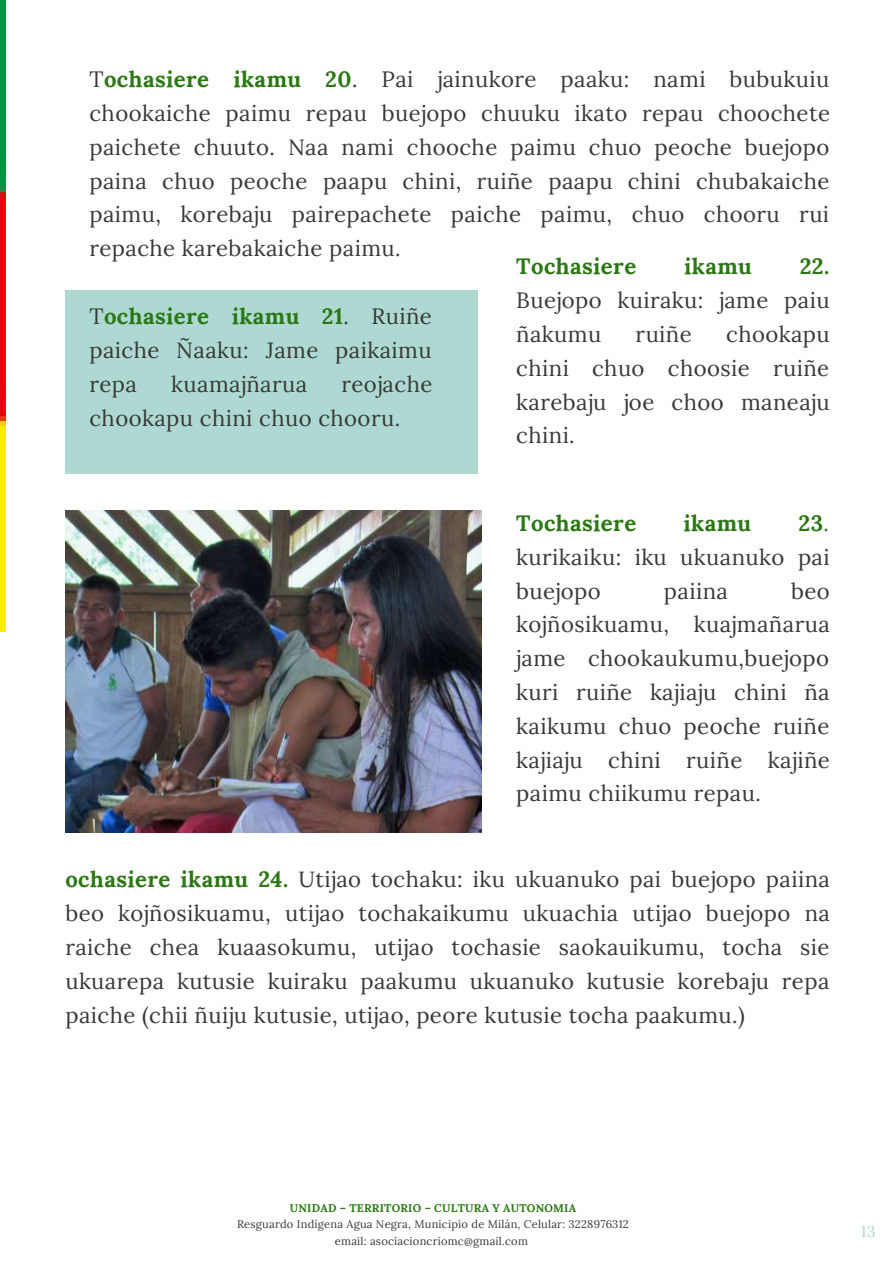
<style>
.page{position:relative;width:894px;height:1264px;background:#fff}
.page>*{position:absolute;margin:0;border:0;box-sizing:border-box;transform-origin:0 0}
.t1{font:22.05px/33.8px "Lora";letter-spacing:.02em;color:#383838;text-align:justify}
.t2{font:700 22.05px "Lora";letter-spacing:.02em;color:#2b7713}
.t3{font:15.75px "Lora";color:#add9d2}
.t4{font:11.1px/16.6px "Lora";letter-spacing:.02em;color:#383838;text-align:center}
.t5{font:700 11.1px "Lora";letter-spacing:.02em;color:#2b7713}
.s1{font-weight:700;color:#2b7713}
.s2{color:#2b7713}
</style>
<div class="page">
<div style="left:65px;top:290px;width:412px;height:184px;background:#add9d2"></div>
<img style="left:0;top:0;width:6px;height:632px">
<img style="left:65px;top:510px;width:416px;height:322px">
<p class="t1" style="left:89px;top:62px;width:741px">T<span class="s1">ochasiere ikamu 20</span>. Pai jainukore paaku: nami bubukuiu chookaiche paimu repau buejopo chuuku ikato repau choochete paichete chuuto. Naa nami chooche paimu chuo peoche buejopo paina chuo peoche paapu chini, ruiñe paapu chini chubakaiche paimu, korebaju pairepachete paiche paimu, chuo chooru rui repache karebakaiche paimu.</p>
<p class="t2" style="left:516px;top:252px;width:121px">Tochasiere</p>
<p class="t2" style="left:684px;top:252px;width:69px">ikamu</p>
<p class="t2" style="left:799px;top:252px;width:31px">22.</p>
<p class="t1" style="left:516px;top:283px;width:315px">Buejopo kuiraku: jame paiu ñakumu</p>
<p class="t1" style="left:89px;top:299px;width:344px">T<span class="s1">ochasiere ikamu 21</span>. Ruiñe paiche Ñaaku: Jame paikaimu repa</p>
<p class="t1" style="left:516px;top:317px;width:315px;text-indent:210px">chookapu chini chuo choosie ruiñe karebaju joe choo maneaju chini.</p>
<p class="t1" style="left:635px;top:317px;width:58px">ruiñe</p>
<p class="t1" style="left:89px;top:367px;width:344px;text-indent:252px">reojache chookapu chini chuo chooru.</p>
<p class="t1" style="left:171px;top:367px;width:137px">kuamajñarua</p>
<p class="t2" style="left:516px;top:509px;width:121px">Tochasiere</p>
<p class="t2" style="left:683px;top:509px;width:69px">ikamu</p>
<p class="t1" style="left:516px;top:506px;width:315px;text-indent:282px"><span class="s1">23</span><span class="s2">. </span>kurikaiku: iku ukuanuko pai buejopo</p>
<p class="t1" style="left:516px;top:573px;width:315px;text-indent:275px">beo kojñosikuamu, kuajmañarua jame chookaukumu,buejopo kuri ruiñe kajiaju chini ña kaikumu chuo peoche ruiñe kajiaju chini ruiñe kajiñe paimu chiikumu repau.</p>
<p class="t1" style="left:663px;top:573px;width:66px">paiina</p>
<p class="t1" style="left:65px;top:861px;width:765px"><span class="s1">ochasiere ikamu 24.</span> Utijao tochaku: iku ukuanuko pai buejopo paiina beo kojñosikuamu, utijao tochakaikumu ukuachia utijao buejopo na raiche chea kuaasokumu, utijao tochasie saokauikumu, tocha sie ukuarepa kutusie kuiraku paakumu ukuanuko kutusie korebaju repa paiche (chii ñuiju kutusie, utijao, peore kutusie tocha paakumu.)</p>
<p class="t5" style="left:290px;top:1200px;width:288px">UNIDAD – TERRITORIO – CULTURA Y AUTONOMIA</p>
<p class="t4" style="left:237px;top:1215px;width:393px">Resguardo Indígena Agua Negra, Municipio de Milán, Celular: 3228976312 email: asociacioncriomc@gmail.com</p>
<p class="t3" style="left:860px;top:1220px;width:16px">13</p>
</div>
